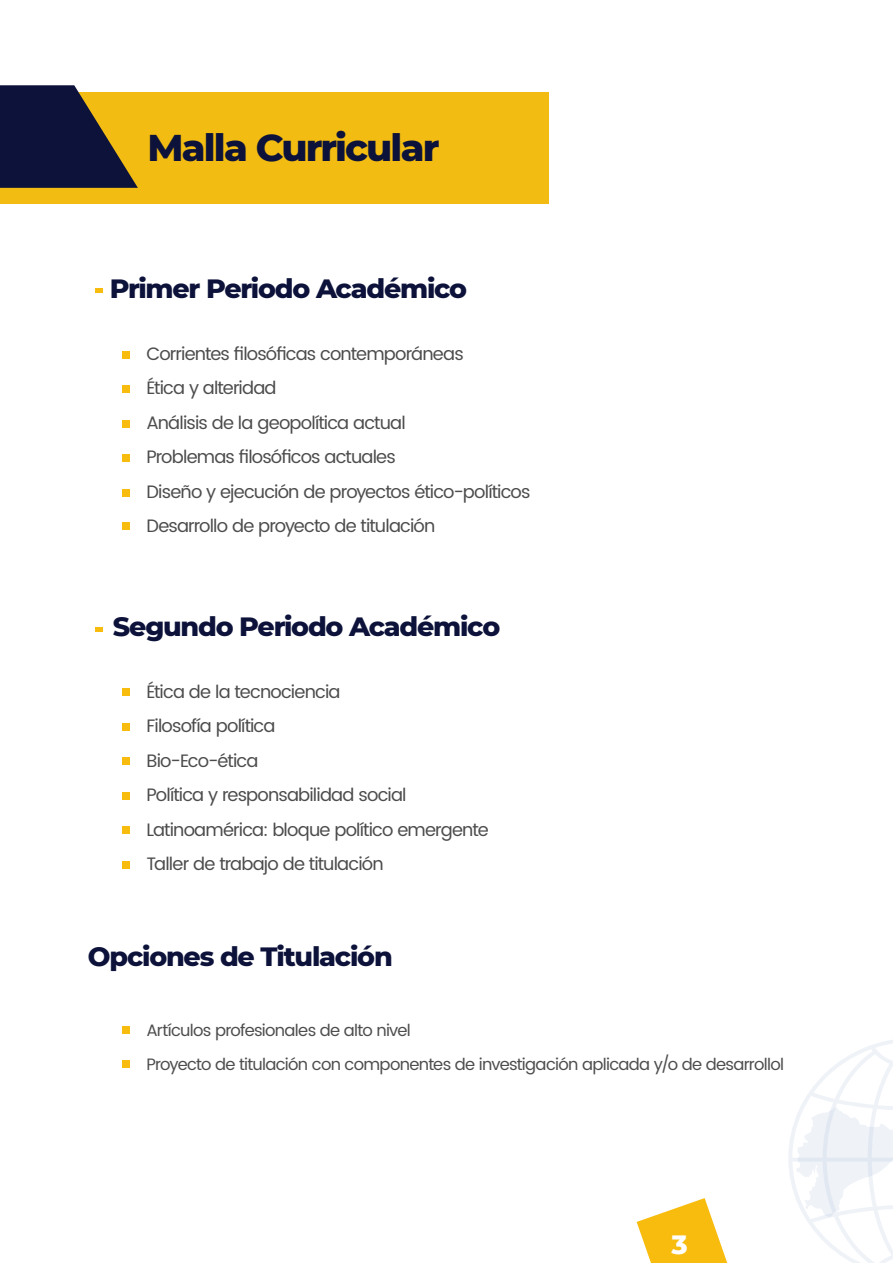
<style>
.page{position:relative;width:893px;height:1263px;background:#fff}
.page>*{position:absolute;margin:0;border:0;box-sizing:border-box;transform-origin:0 0}
.t1{font:800 37.95px "Montserrat";letter-spacing:-.045em;color:#0c123a}
.t2{font:800 27px "Montserrat";letter-spacing:-.045em;color:#0c123a}
.t3{font:800 27px "Montserrat";color:#fff}
.t4{font:18px/34.5px "Poppins";letter-spacing:-.045em;color:#4d4d4d}
.t5{font:16.5px/34.5px "Poppins";letter-spacing:-.04em;color:#4d4d4d}
</style>
<div class="page">
<svg style="left:788px;top:1040px;width:105px;height:223px"></svg>
<svg style="left:637px;top:1198px;width:90px;height:65px"></svg>
<div style="left:0;top:92px;width:548px;height:112px;background:#f3bc12"></div>
<div style="left:122px;top:351px;width:8px;height:7px;background:#f7bc0e"></div>
<svg style="left:95px;top:288px;width:8px;height:4px"></svg>
<svg style="left:95px;top:627px;width:8px;height:4px"></svg>
<div style="left:122px;top:385px;width:8px;height:8px;background:#f7bc0e"></div>
<div style="left:122px;top:420px;width:8px;height:7px;background:#f7bc0e"></div>
<div style="left:122px;top:454px;width:8px;height:8px;background:#f7bc0e"></div>
<div style="left:122px;top:489px;width:8px;height:7px;background:#f7bc0e"></div>
<div style="left:122px;top:522px;width:8px;height:8px;background:#f7bc0e"></div>
<div style="left:122px;top:688px;width:8px;height:8px;background:#f7bc0e"></div>
<div style="left:122px;top:723px;width:8px;height:7px;background:#f7bc0e"></div>
<div style="left:122px;top:757px;width:8px;height:8px;background:#f7bc0e"></div>
<div style="left:122px;top:792px;width:8px;height:7px;background:#f7bc0e"></div>
<div style="left:122px;top:826px;width:8px;height:8px;background:#f7bc0e"></div>
<div style="left:122px;top:861px;width:8px;height:7px;background:#f7bc0e"></div>
<div style="left:122px;top:1026px;width:8px;height:7px;background:#f7bc0e"></div>
<div style="left:122px;top:1060px;width:8px;height:8px;background:#f7bc0e"></div>
<svg style="left:0;top:85px;width:138px;height:103px"></svg>
<h1 class="t1" style="left:147px;top:120px;width:294px">Malla Curricular</h1>
<h2 class="t2" style="left:110px;top:269px;width:359px">Primer Periodo Académico</h2>
<p class="t4" style="left:147px;top:337px;width:385px">Corrientes filosóficas contemporáneas<br>Ética y alteridad<br>Análisis de la geopolítica actual<br>Problemas filosóficos actuales<br>Diseño y ejecución de proyectos ético-políticos Desarrollo de proyecto de titulación</p>
<h2 class="t2" style="left:113px;top:607px;width:389px">Segundo Periodo Académico</h2>
<p class="t4" style="left:147px;top:675px;width:344px">Ética de la tecnociencia<br>Filosofía política<br>Bio-Eco-ética<br>Política y responsabilidad social<br>Latinoamérica: bloque político emergente<br>Taller de trabajo de titulación</p>
<h2 class="t2" style="left:88px;top:937px;width:307px">Opciones de Titulación</h2>
<p class="t5" style="left:147px;top:1013px;width:639px">Artículos profesionales de alto nivel<br>Proyecto de titulación con componentes de investigación aplicada y/o de desarrollol</p>
<h2 class="t3" style="left:672px;top:1224px;width:18px">3</h2>
</div>
